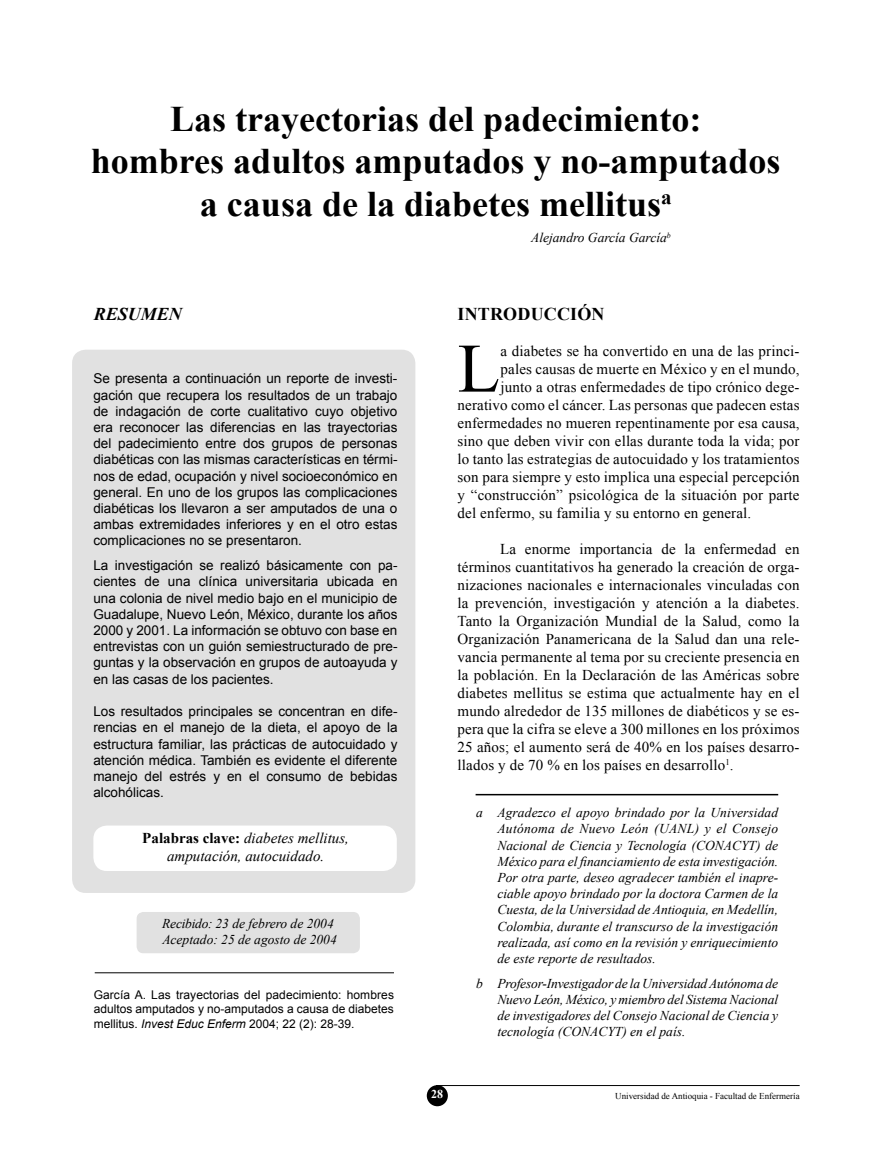
<style>
.page{position:relative;width:872px;height:1149px;background:#fff}
.page>*{position:absolute;margin:0;border:0;box-sizing:border-box;transform-origin:0 0}
.t1{font:69.3px "Times New Roman";color:#000}
.t2{font:700 36px/42.6px "Times New Roman";color:#000;text-align:center}
.t3{font:700 18px "Times New Roman";letter-spacing:.01em;color:#000}
.t4{font:italic 700 18px "Times New Roman";color:#000}
.t5{font:15px/18px "Times New Roman";letter-spacing:.01em;color:#000;text-align:justify}
.t6{font:italic 15px/18px "Times New Roman";color:#000;text-align:center}
.t7{font:13.5px/16.2px "Arial";color:#000;text-align:justify}
.t8{font:italic 13.5px/16.2px "Times New Roman";color:#000;text-align:justify}
.t9{font:12px/14.4px "Arial";color:#000;text-align:justify}
.t10{font:700 12px "Times New Roman";color:#fff}
.t11{font:9px "Times New Roman";color:#000}
.s1{font-weight:700;font-style:normal}
.s2{font-style:italic}
</style>
<div class="page">
<hr style="left:436px;top:1084px;width:363px;height:1px;background:#000">
<div style="left:427px;top:1084px;width:21px;height:21px;background:#000;border-radius:50%"></div>
<hr style="left:475px;top:793px;width:303px;height:2px;background:#000">
<div style="left:137px;top:912px;width:223px;height:40px;background:#e1e1e1"></div>
<hr style="left:95px;top:972px;width:299px;height:1px;background:#000">
<div style="left:72px;top:350px;width:343px;height:542px;background:#e1e1e1"></div>
<svg style="left:93px;top:825px;width:304px;height:45px"></svg>
<h2 class="t2" style="left:91px;top:96px;width:691px">Las trayectorias del padecimiento:<br>hombres adultos amputados y no-amputados a causa de la diabetes mellitus<sup>a</sup></h2>
<p class="t8" style="left:531px;top:229px;width:141px">Alejandro García García<sup>b</sup></p>
<p class="t4" style="left:94px;top:301px;width:90px">RESUMEN</p>
<p class="t7" style="left:93px;top:370px;width:306px">Se presenta a continuación un reporte de investi&shy;gación que recupera los resultados de un trabajo de indagación de corte cualitativo cuyo objetivo era reconocer las diferencias en las trayectorias del padecimiento entre dos grupos de personas diabéticas con las mismas características en térmi&shy;nos de edad, ocupación y nivel socioeconómico en general. En uno de los grupos las complicaciones diabéticas los llevaron a ser amputados de una o ambas extremidades inferiores y en el otro estas complicaciones no se presentaron.</p>
<p class="t7" style="left:93px;top:557px;width:306px">La investigación se realizó básicamente con pa&shy;cientes de una clínica universitaria ubicada en una colonia de nivel medio bajo en el municipio de Guadalupe, Nuevo León, México, durante los años 2000 y 2001. La información se obtuvo con base en entrevistas con un guión semiestructurado de pre&shy;guntas y la observación en grupos de autoayuda y en las casas de los pacientes.</p>
<p class="t7" style="left:93px;top:703px;width:306px">Los resultados principales se concentran en dife&shy;rencias en el manejo de la dieta, el apoyo de la estructura familiar, las prácticas de autocuidado y atención médica. También es evidente el diferente manejo del estrés y en el consumo de bebidas alcohólicas.</p>
<p class="t6" style="left:142px;top:828px;width:208px"><span class="s1">Palabras clave:</span> diabetes mellitus, amputación, autocuidado.</p>
<p class="t8" style="left:162px;top:914px;width:176px">Recibido: 23 de febrero de 2004<br>Aceptado: 25 de agosto de 2004</p>
<p class="t9" style="left:94px;top:987px;width:302px">García A. Las trayectorias del padecimiento: hombres adultos amputados y no-amputados a causa de diabetes mellitus. <span class="s2">Invest Educ Enferm</span> 2004; 22 (2): 28-39.</p>
<p class="t3" style="left:457px;top:301px;width:148px">INTRODUCCIÓN</p>
<h1 class="t1" style="left:457px;top:322px;width:44px">L</h1>
<p class="t5" style="left:500px;top:341px;width:300px">a diabetes se ha convertido en una de las princi-</p>
<p class="t5" style="left:500px;top:359px;width:300px">pales causas de muerte en México y en el mundo,</p>
<p class="t5" style="left:500px;top:377px;width:300px">junto a otras enfermedades de tipo crónico dege-</p>
<p class="t5" style="left:457px;top:395px;width:343px">nerativo como el cáncer. Las personas que padecen estas</p>
<p class="t5" style="left:457px;top:413px;width:343px">enfermedades no mueren repentinamente por esa causa,</p>
<p class="t5" style="left:457px;top:431px;width:343px">sino que deben vivir con ellas durante toda la vida; por</p>
<p class="t5" style="left:457px;top:449px;width:343px">lo tanto las estrategias de autocuidado y los tratamientos</p>
<p class="t5" style="left:457px;top:467px;width:343px">son para siempre y esto implica una especial percepción</p>
<p class="t5" style="left:457px;top:485px;width:343px">y “construcción” psicológica de la situación por parte</p>
<p class="t5" style="left:457px;top:503px;width:295px">del enfermo, su familia y su entorno en general.</p>
<p class="t5" style="left:457px;top:539px;width:343px;text-indent:43px">La enorme importancia de la enfermedad en términos cuantitativos ha generado la creación de orga&shy;nizaciones nacionales e internacionales vinculadas con la prevención, investigación y atención a la diabetes.<br>Tanto la Organización Mundial de la Salud, como la Organización Panamericana de la Salud dan una rele&shy;vancia permanente al tema por su creciente presencia en la población. En la Declaración de las Américas sobre diabetes mellitus se estima que actualmente hay en el mundo alrededor de 135 millones de diabéticos y se es&shy;pera que la cifra se eleve a 300 millones en los próximos 25 años; el aumento será de 40% en los países desarro&shy;llados y de 70 % en los países en desarrollo<sup>1</sup>.</p>
<p class="t8" style="left:497px;top:804px;width:282px;text-indent:-21px">a Agradezco el apoyo brindado por la Universidad Autónoma de Nuevo León (UANL) y el Consejo Nacional de Ciencia y Tecnología (CONACYT) de México para el financiamiento de esta investigación.<br>Por otra parte, deseo agradecer también el inapre&shy;ciable apoyo brindado por la doctora Carmen de la Cuesta, de la Universidad de Antioquia, en Medellín, Colombia, durante el transcurso de la investigación realizada, así como en la revisión y enriquecimiento de este reporte de resultados.</p>
<p class="t8" style="left:497px;top:974px;width:282px;text-indent:-21px">b Profesor-Investigador de la Universidad Autónoma de Nuevo León, México, y miembro del Sistema Nacional de investigadores del Consejo Nacional de Ciencia y tecnología (CONACYT) en el país.</p>
<p class="t10" style="left:431px;top:1085px;width:13px">28</p>
<p class="t11" style="left:615px;top:1089px;width:186px">Universidad de Antioquia - Facultad de Enfermería</p>
</div>
